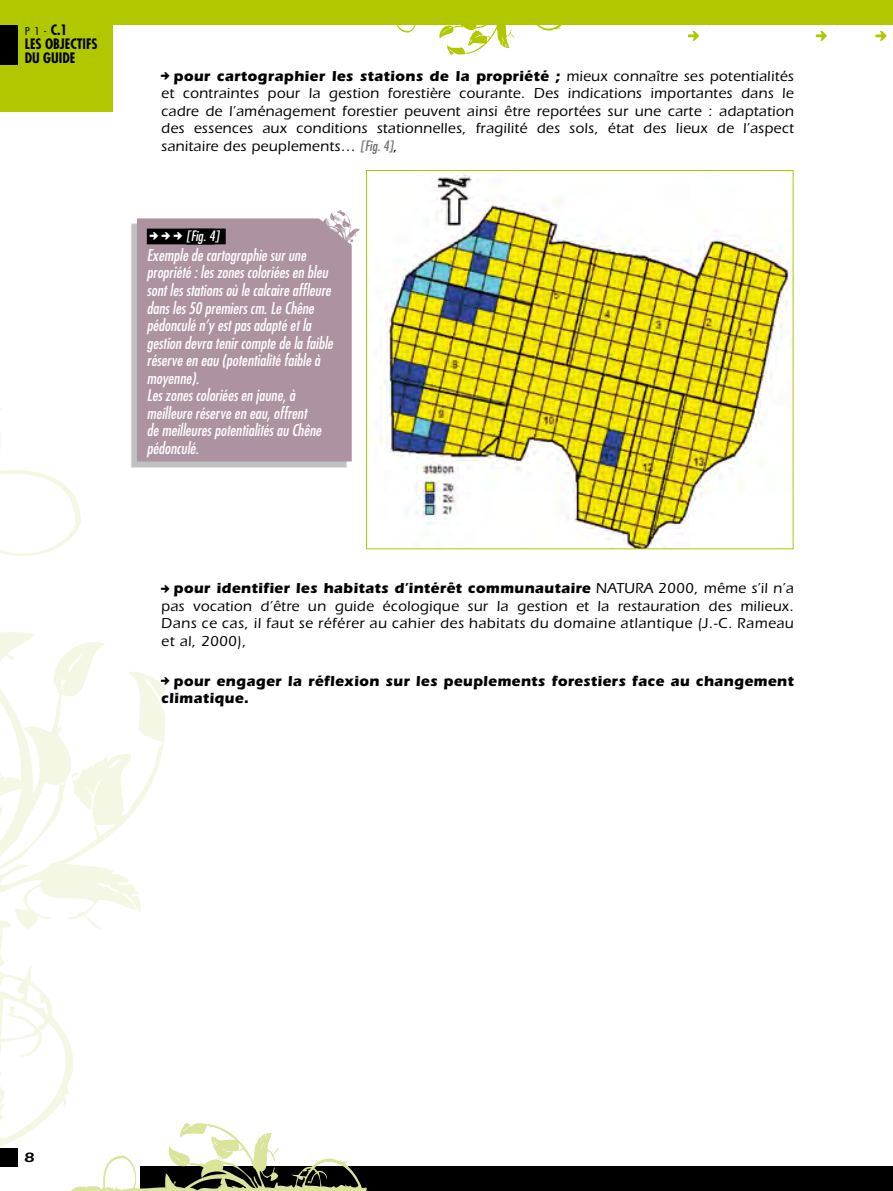
<style>
.page{position:relative;width:893px;height:1191px;background:#fff}
.page>*{position:absolute;margin:0;border:0;box-sizing:border-box;transform-origin:0 0}
.t1{font:italic condensed 15.75px/17.5px "Futura";color:#fff}
.t2{font:500 14.88px/17.5px "Itc Eras";letter-spacing:.02em;color:#000;text-align:justify}
.t3{font:700 14.88px/17.5px "Itc Eras";letter-spacing:.02em;color:#000}
.t4{font:700 condensed 14px/14px "Futura";color:#000}
.t5{font:italic condensed 14px "Futura";color:#fff}
.t6{font:600 14px "Itc Eras";color:#000;scale:1.25 1}
.t7{font:300 condensed 10.5px "Futura";color:#000;scale:1.33 1}
.s1{font-weight:700;font-size:14px}
.s2{font-family:"Pointers";font-weight:400;font-size:10.5px}
.s3{font-weight:700}
.s4{font-family:"Futura";font-weight:400;font-style:italic;font-stretch:condensed;font-size:14px;color:#707172}
.s5{font-family:"Pointers";font-style:normal;font-stretch:normal;font-size:10.5px}
</style>
<div class="page">
<svg style="left:688px;top:25px;width:199px;height:16px"></svg>
<svg style="left:0;top:407px;width:167px;height:740px"></svg>
<div style="left:0;top:0;width:112px;height:112px;background:#b1c800"></div>
<div style="left:140px;top:1166px;width:753px;height:25px;background:#000"></div>
<div style="left:0;top:1148px;width:17px;height:18px;background:#000"></div>
<svg style="left:396px;top:25px;width:166px;height:30px"></svg>
<div style="left:99px;top:0;width:794px;height:25px;background:#b1c800"></div>
<div style="left:0;top:25px;width:17px;height:39px;background:#000"></div>
<svg style="left:17px;top:1123px;width:350px;height:68px"></svg>
<img style="left:378px;top:174px;width:413px;height:373px">
<div style="left:131px;top:214px;width:225px;height:253px;background:#000;opacity:.25"></div>
<svg style="left:137px;top:210px;width:223px;height:251px;background:#b299a8"></svg>
<div style="left:147px;top:229px;width:79px;height:15px;background:#000"></div>
<p class="t7" style="left:25px;top:25px;width:34px">p 1 - <span class="s1">C.1</span></p>
<p class="t4" style="left:25px;top:37px;width:74px">LES OBJECTIFS<br>DU GUIDE</p>
<p class="t2" style="left:161px;top:67px;width:634px"><span class="s2">2</span> <span class="s3">pour cartographier les stations de la propriété ;</span> mieux connaître ses potentialités et contraintes pour la gestion forestière courante. Des indications importantes dans le cadre de l’aménagement forestier peuvent ainsi être reportées sur une carte : adaptation des essences aux conditions stationnelles, fragilité des sols, état des lieux de l’aspect sanitaire des peuplements… <span class="s4">[Fig. 4]</span>,</p>
<p class="t5" style="left:150px;top:227px;width:71px"><span class="s5">2 2 2</span> [Fig. 4]</p>
<p class="t1" style="left:147px;top:246px;width:188px">Exemple de cartographie sur une propriété : les zones coloriées en bleu sont les stations où le calcaire affleure dans les 50 premiers cm. Le Chêne pédonculé n’y est pas adapté et la gestion devra tenir compte de la faible réserve en eau (potentialité faible à moyenne).<br>Les zones coloriées en jaune, à meilleure réserve en eau, offrent<br>de meilleures potentialités au Chêne pédonculé.</p>
<p class="t2" style="left:161px;top:580px;width:634px"><span class="s2">2</span> <span class="s3">pour identifier les habitats d’intérêt communautaire</span> NATURA 2000, même s’il n’a pas vocation d’être un guide écologique sur la gestion et la restauration des milieux.<br>Dans ce cas, il faut se référer au cahier des habitats du domaine atlantique (J.-C. Rameau et al, 2000),</p>
<p class="t3" style="left:161px;top:672px;width:634px"><span class="s2">2</span> pour engager la réflexion sur les peuplements forestiers face au changement climatique.</p>
<p class="t6" style="left:24px;top:1149px;width:10px">8</p>
</div>
